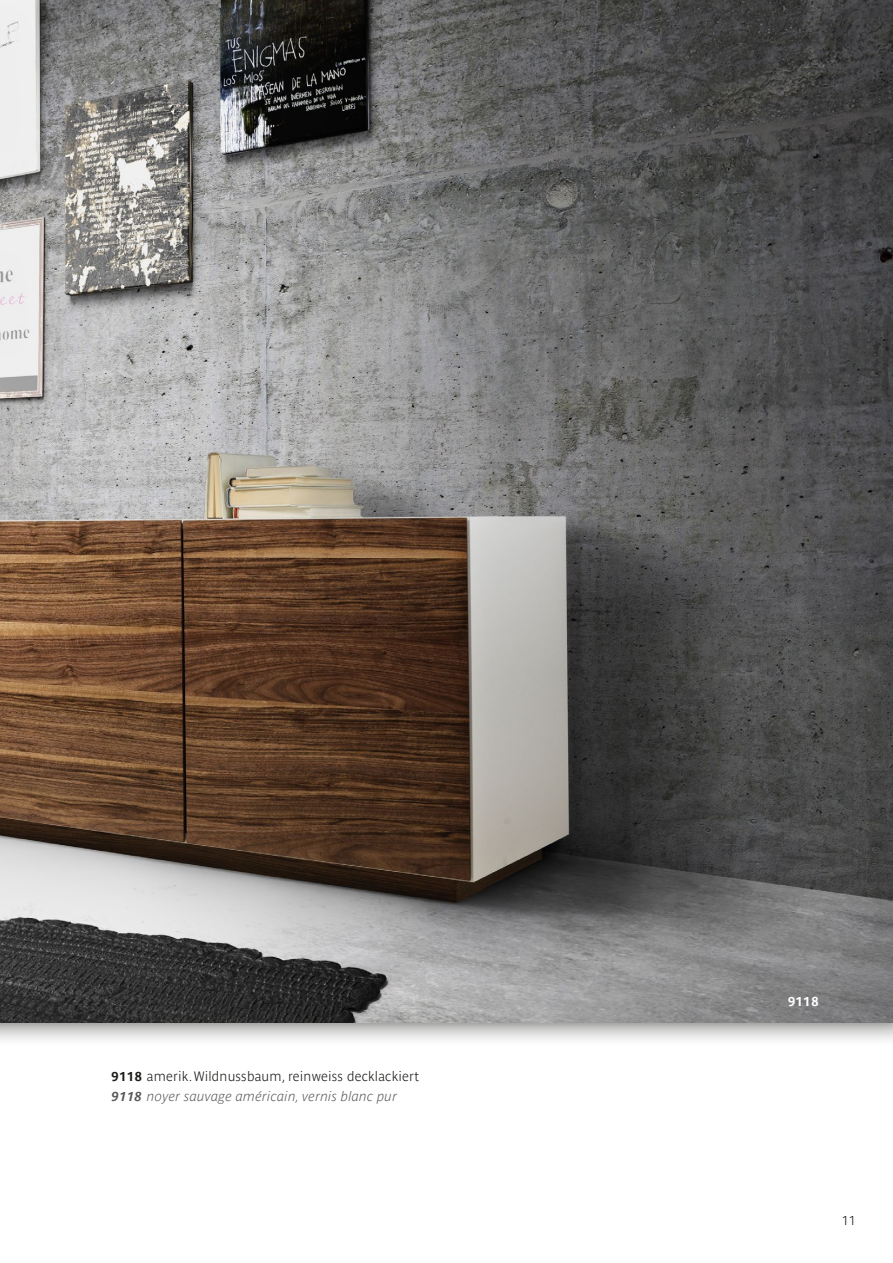
<style>
.page{position:relative;width:893px;height:1263px;background:#fff}
.page>*{position:absolute;margin:0;border:0;box-sizing:border-box;transform-origin:0 0}
.grundtext{font:700 13.5px "Parisine Std Clair";letter-spacing:.015em;color:#1d1d1b}
.grundtext-2{font:italic 700 13.5px "Parisine Std Clair";letter-spacing:.015em;color:#575756}
.grundtext-3{font:700 12.75px "Parisine Std";color:#fff}
.t1{font:700 12.75px "Parisine Std Clair";color:#1d1d1b}
.s1{font-family:"Parisine Std";font-size:12.75px}
</style>
<div class="page">
<div style="left:0;top:0;width:893px;height:1046px;background:#1d1d1b;opacity:.75"></div>
<img style="left:1px;top:0;width:892px;height:1023px">
<hr style="left:0;top:0;width:1px;height:1263px;background:#e6007e">
<p class="grundtext" style="left:112px;top:1068px;width:309px"><span class="s1">9118</span> amerik.Wildnussbaum, reinweiss decklackiert</p>
<p class="grundtext-2" style="left:112px;top:1089px;width:287px"><span class="s1">9118</span> noyer sauvage américain, vernis blanc pur</p>
<p class="grundtext-3" style="left:788px;top:994px;width:32px">9118</p>
<p class="t1" style="left:842px;top:1213px;width:15px">11</p>
</div>
